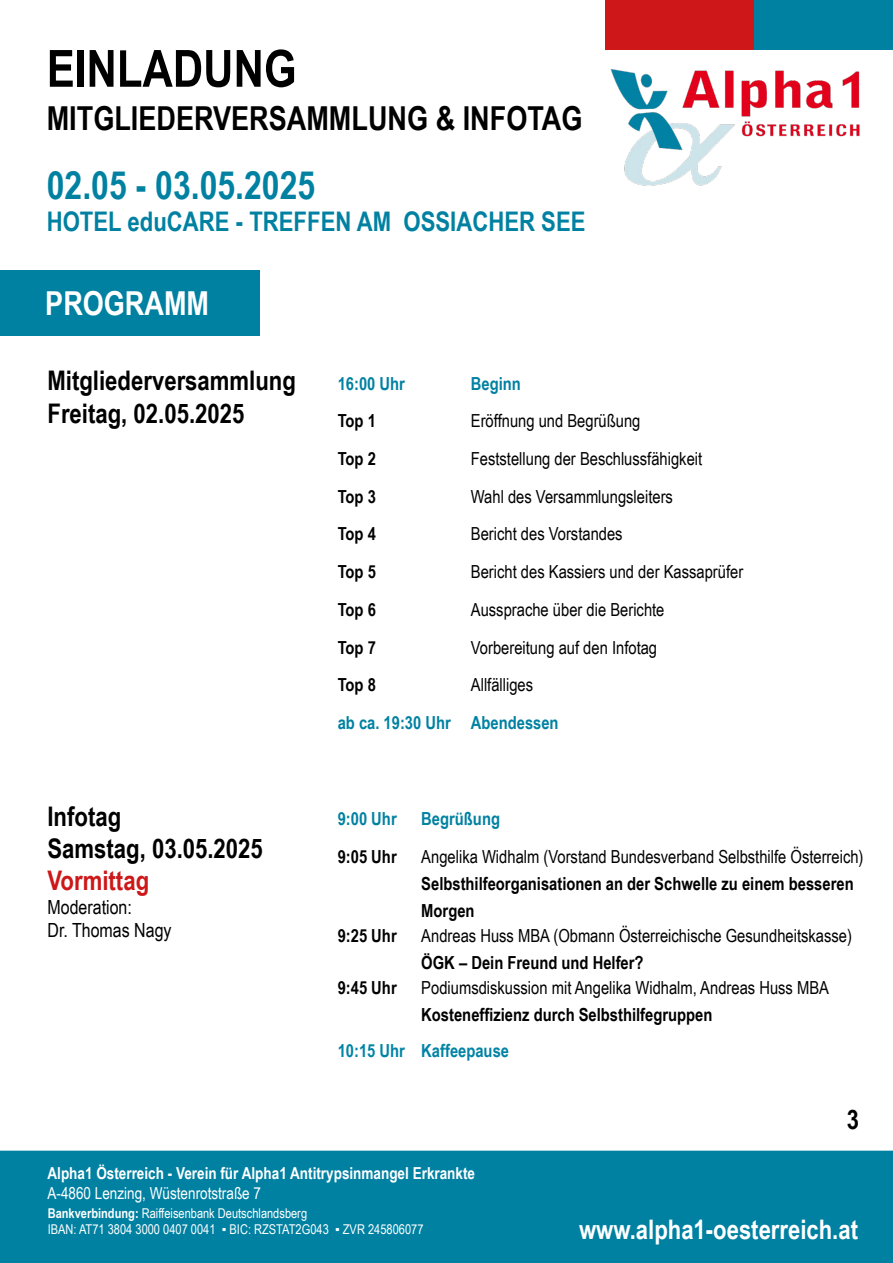
<style>
.page{position:relative;width:893px;height:1263px;background:#fff}
.page>*{position:absolute;margin:0;border:0;box-sizing:border-box;transform-origin:0 0}
.t1{font:700 51.3px "Arial Narrow";color:#000}
.t2{font:700 39px "Arial Narrow";color:#0081a2}
.t3{font:700 33px "Arial Narrow";color:#000}
.t4{font:700 33px "Arial Narrow";color:#fff}
.t5{font:700 27px/32.4px "Arial Narrow";color:#000}
.t6{font:700 27px "Arial Narrow";color:#0081a2}
.t7{font:700 27px "Arial Narrow";color:#cd1719}
.t8{font:700 26.85px "Arial Narrow";color:#fff}
.t9{font:700 26.85px "Arial Narrow";color:#000}
.t10{font:19.5px/23.4px "Arial Narrow";color:#000}
.t11{font:18px "Arial Narrow";color:#000}
.t12{font:700 18px/27px "Arial Narrow";color:#000}
.t13{font:700 18px "Arial Narrow";color:#0081a2}
.t14{font:700 18px "Arial Narrow";color:#0083a5}
.t15{font:700 16.5px "Arial Narrow";color:#fff}
.t16{font:16.5px "Arial Narrow";color:#fff}
.t17{font:13.5px/16.2px "Arial Narrow";color:#fff}
.s1{font-weight:700}
</style>
<div class="page">
<div style="left:0;top:1151px;width:893px;height:112px;background:#0081a2"></div>
<div style="left:0;top:271px;width:259px;height:65px;background:#0081a2"></div>
<div style="left:606px;top:0;width:149px;height:49px;background:#cd1719"></div>
<div style="left:754px;top:0;width:139px;height:49px;background:#0081a2"></div>
<img style="left:610px;top:69px;width:250px;height:117px">
<h1 class="t1" style="left:47px;top:30px;width:251px">EINLADUNG</h1>
<h3 class="t3" style="left:47px;top:93px;width:537px">MITGLIEDERVERSAMMLUNG &amp; INFOTAG</h3>
<h2 class="t2" style="left:47px;top:156px;width:270px">02.05 - 03.05.2025</h2>
<h3 class="t6" style="left:47px;top:201px;width:540px">HOTEL eduCARE - TREFFEN AM OSSIACHER SEE</h3>
<h3 class="t4" style="left:45px;top:279px;width:165px">PROGRAMM</h3>
<h3 class="t5" style="left:47px;top:363px;width:250px">Mitgliederversammlung<br>Freitag, 02.05.2025</h3>
<p class="t13" style="left:338px;top:370px;width:69px">16:00 Uhr</p>
<p class="t13" style="left:471px;top:370px;width:52px">Beginn</p>
<p class="t12" style="left:338px;top:407px;width:40px">Top 1</p>
<p class="t11" style="left:471px;top:408px;width:171px">Eröffnung und Begrüßung</p>
<p class="t12" style="left:338px;top:444px;width:40px">Top 2</p>
<p class="t11" style="left:471px;top:445px;width:233px">Feststellung der Beschlussfähigkeit</p>
<p class="t12" style="left:338px;top:482px;width:40px">Top 3</p>
<p class="t11" style="left:471px;top:483px;width:204px">Wahl des Versammlungsleiters</p>
<p class="t12" style="left:338px;top:520px;width:40px">Top 4</p>
<p class="t11" style="left:471px;top:521px;width:153px">Bericht des Vorstandes</p>
<p class="t12" style="left:338px;top:557px;width:40px">Top 5</p>
<p class="t11" style="left:471px;top:559px;width:274px">Bericht des Kassiers und der Kassaprüfer</p>
<p class="t12" style="left:338px;top:595px;width:40px">Top 6</p>
<p class="t11" style="left:471px;top:596px;width:195px">Aussprache über die Berichte</p>
<p class="t12" style="left:338px;top:633px;width:40px">Top 7</p>
<p class="t11" style="left:471px;top:634px;width:188px">Vorbereitung auf den Infotag</p>
<p class="t12" style="left:338px;top:671px;width:40px">Top 8</p>
<p class="t11" style="left:471px;top:672px;width:64px">Allfälliges</p>
<p class="t13" style="left:338px;top:709px;width:222px">ab ca. 19:30 Uhr Abendessen</p>
<h3 class="t5" style="left:47px;top:798px;width:217px">Infotag<br>Samstag, 03.05.2025</h3>
<h3 class="t7" style="left:47px;top:860px;width:103px">Vormittag</h3>
<p class="t10" style="left:47px;top:894px;width:126px">Moderation:<br>Dr. Thomas Nagy</p>
<p class="t13" style="left:338px;top:805px;width:61px">9:00 Uhr</p>
<p class="t13" style="left:421px;top:805px;width:80px">Begrüßung</p>
<p class="t12" style="left:338px;top:842px;width:61px">9:05 Uhr</p>
<p class="t11" style="left:421px;top:843px;width:444px">Angelika Widhalm (Vorstand Bundesverband Selbsthilfe Österreich)</p>
<p class="t12" style="left:421px;top:869px;width:434px">Selbsthilfeorganisationen an der Schwelle zu einem besseren<br>Morgen</p>
<p class="t12" style="left:338px;top:921px;width:61px">9:25 Uhr</p>
<p class="t11" style="left:421px;top:922px;width:432px">Andreas Huss MBA (Obmann Österreichische Gesundheitskasse)</p>
<p class="t12" style="left:421px;top:948px;width:224px">ÖGK – Dein Freund und Helfer?</p>
<p class="t12" style="left:338px;top:973px;width:61px">9:45 Uhr</p>
<p class="t11" style="left:421px;top:974px;width:409px">Podiumsdiskussion mit Angelika Widhalm, Andreas Huss MBA</p>
<p class="t12" style="left:421px;top:1000px;width:293px">Kosteneffizienz durch Selbsthilfegruppen</p>
<p class="t14" style="left:338px;top:1037px;width:173px">10:15 Uhr Kaffeepause</p>
<h3 class="t9" style="left:847px;top:1099px;width:14px">3</h3>
<p class="t15" style="left:47px;top:1161px;width:429px">Alpha1 Österreich - Verein für Alpha1 Antitrypsinmangel Erkrankte</p>
<p class="t16" style="left:47px;top:1181px;width:215px">A-4860 Lenzing, Wüstenrotstraße 7</p>
<p class="t17" style="left:48px;top:1204px;width:377px"><span class="s1">Bankverbindung:</span> Raiffeisenbank Deutschlandsberg<br>IBAN: AT71 3804 3000 0407 0041 ▪ BIC: RZSTAT2G043 ▪ ZVR 245806077</p>
<h3 class="t8" style="left:579px;top:1209px;width:280px">www.alpha1-oesterreich.at</h3>
</div>
